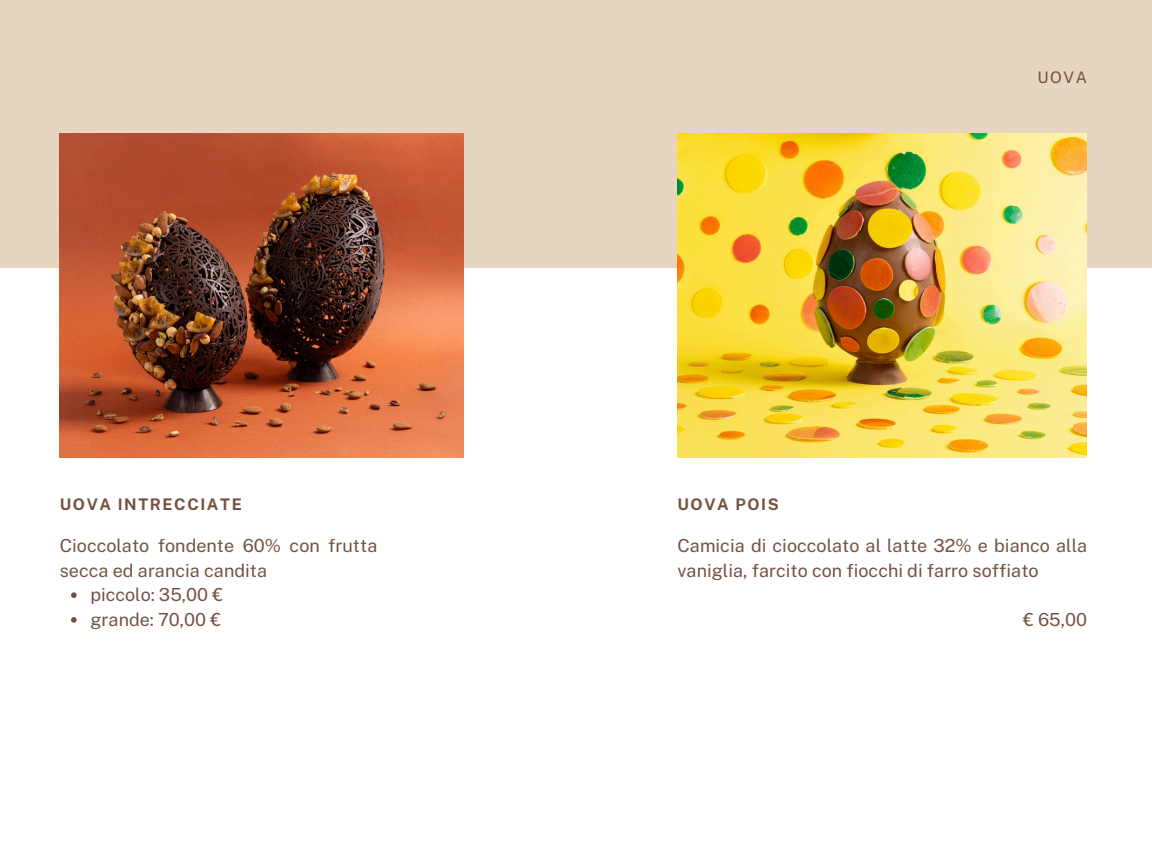
<style>
.page{position:relative;width:1152px;height:864px;background:#fff}
.page>*{position:absolute;margin:0;border:0;box-sizing:border-box;transform-origin:0 0}
.t1{font:18px/24.8px "Public Sans";color:#745241}
.t2{font:700 16.05px "Public Sans";letter-spacing:.1em;color:#745241}
.t3{font:16.05px "Public Sans";color:#745241}
</style>
<div class="page">
<div style="left:0;top:0;width:1152px;height:268px;background:#e6d5c1"></div>
<img style="left:60px;top:134px;width:404px;height:324px">
<img style="left:677px;top:134px;width:410px;height:324px">
<svg style="left:71px;top:592px;width:6px;height:6px"></svg>
<svg style="left:71px;top:617px;width:6px;height:6px"></svg>
<p class="t3" style="left:1037px;top:67px;width:51px">UOVA</p>
<p class="t2" style="left:60px;top:495px;width:184px">UOVA INTRECCIATE</p>
<h2 class="t2" style="left:677px;top:495px;width:103px">UOVA POIS</h2>
<h2 class="t1" style="left:60px;top:533px;width:319px">Cioccolato fondente 60% con frutta secca ed arancia candita</h2>
<h1 class="t1" style="left:90px;top:582px;width:134px">piccolo: 35,00 €</h1>
<p class="t1" style="left:90px;top:607px;width:132px">grande: 70,00 €</p>
<p class="t1" style="left:1023px;top:607px;width:66px">€ 65,00</p>
<p class="t1" style="left:677px;top:533px;width:411px">Camicia di cioccolato al latte 32% e bianco alla vaniglia, farcito con fiocchi di farro soffiato</p>
</div>
